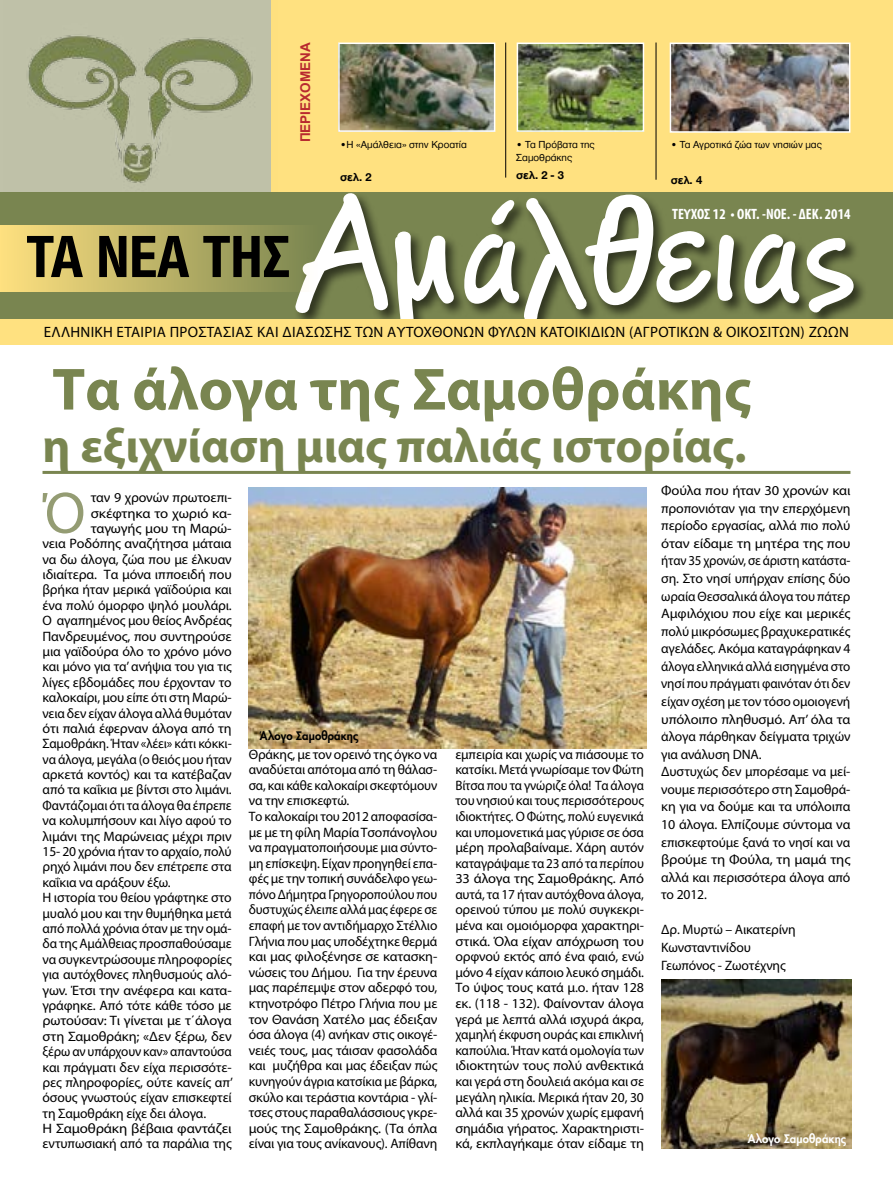
<style>
.page{position:relative;width:893px;height:1191px;background:#fff}
.page>*{position:absolute;margin:0;border:0;box-sizing:border-box;transform-origin:0 0}
.t1{font:500 157.95px "PF Reminder";color:#fff}
.t2{font:700 61.65px "CF Helvetica Condensed";color:#000}
.t3{font:700 60px "Myriad Pro";color:#798550}
.t4{font:59.1px "Myriad Pro";color:#949c73}
.t5{font:700 48px "Myriad Pro";color:#798550}
.t6{font:15px "Myriad Pro";letter-spacing:.02em;color:#000}
.t7{font:700 condensed 15px "Myriad Pro";color:#fff}
.t8{font:13.65px/15.6px "Myriad Pro";letter-spacing:-.01em;color:#000}
.t9{font:13.65px/17.5px "Myriad Pro";letter-spacing:-.01em;color:#000;scale:1.07 1}
.t10{font:13.65px "Myriad Pro";letter-spacing:-.01em;color:#000;scale:1.05 1}
.t11{font:13.65px "Myriad Pro";letter-spacing:-.01em;color:#000;scale:1.06 1}
.t12{font:13.65px "Myriad Pro";letter-spacing:-.01em;color:#000;scale:1.09 1}
.t13{font:13.65px "Myriad Pro";letter-spacing:-.01em;color:#000;scale:1.08 1}
.t14{font:700 13.5px "Arial";color:#b8292f}
.t15{font:600 12.75px "Kp Linea";letter-spacing:.005em;color:#000}
.t16{font:600 12.75px "Kp Linea";letter-spacing:.005em;color:#fff}
.t17{font:700 12px "CF Helvetica";color:#000}
.t18{font:10.5px/12.6px "CF Helvetica";color:#000}
</style>
<div class="page">
<div style="left:0;top:191px;width:893px;height:128px;background:#798550"></div>
<div style="left:294px;top:191px;width:575px;height:128px;background:#000;opacity:.6"></div>
<div style="left:0;top:225px;width:317px;height:67px;background:linear-gradient(to right,#ffe180,#78844f)"></div>
<div style="left:271px;top:0;width:622px;height:191px;background:#ffe180"></div>
<img style="left:4px;top:0;width:273px;height:192px">
<img style="left:341px;top:46px;width:151px;height:83px">
<div style="left:338px;top:43px;width:157px;height:89px;border:2px solid #fff"></div>
<img style="left:520px;top:46px;width:121px;height:83px">
<div style="left:517px;top:43px;width:127px;height:89px;border:2px solid #fff"></div>
<img style="left:673px;top:46px;width:174px;height:84px">
<div style="left:670px;top:43px;width:180px;height:90px;border:2px solid #fff"></div>
<hr style="left:505px;top:43px;width:1px;height:135px;background:#000">
<hr style="left:656px;top:43px;width:1px;height:137px;background:#000">
<div style="left:0;top:319px;width:893px;height:25px;background:#ffe180"></div>
<hr style="left:43px;top:471px;width:807px;height:3px;background:#798550">
<img style="left:249px;top:488px;width:398px;height:260px">
<img style="left:662px;top:979px;width:189px;height:169px">
<p class="t14" style="left:297px;top:142px;width:101px;rotate:-90deg">ΠΕΡΙΕΧΟΜΕΝΑ</p>
<p class="t18" style="left:340px;top:138px;width:128px">•Η «Αμάλθεια» στην Κροατία</p>
<p class="t17" style="left:340px;top:171px;width:33px">σελ. 2</p>
<p class="t18" style="left:516px;top:138px;width:80px">• Τα Πρόβατα της<br>Σαμοθράκης</p>
<p class="t17" style="left:516px;top:168px;width:49px">σελ. 2 - 3</p>
<p class="t18" style="left:671px;top:138px;width:153px">• Τα Αγροτικά ζώα των νησιών μας</p>
<p class="t17" style="left:671px;top:174px;width:33px">σελ. 4</p>
<h1 class="t1" style="left:300px;top:166px;width:559px">Αμάλθειας</h1>
<p class="t7" style="left:672px;top:205px;width:180px">ΤΕΥΧΟΣ 12 • ΟΚΤ. -ΝΟΕ. - ΔΕΚ. 2014</p>
<h2 class="t2" style="left:26px;top:224px;width:265px">ΤΑ ΝΕΑ ΤΗΣ</h2>
<p class="t6" style="left:44px;top:322px;width:807px">ΕΛΛΗΝΙΚΗ ΕΤΑΙΡΙΑ ΠΡΟΣΤΑΣΙΑΣ ΚΑΙ ΔΙΑΣΩΣΗΣ ΤΩΝ ΑΥΤΟΧΘΟΝΩΝ ΦΥΛΩΝ ΚΑΤΟΙΚΙΔΙΩΝ (ΑΓΡΟΤΙΚΩΝ &amp; ΟΙΚΟΣΙΤΩΝ) ΖΩΩΝ</p>
<h3 class="t3" style="left:52px;top:350px;width:700px">Τα άλογα της Σαμοθράκης</h3>
<h3 class="t5" style="left:43px;top:415px;width:706px">η εξιχνίαση μιας παλιάς ιστορίας.</h3>
<h3 class="t4" style="left:43px;top:476px;width:44px">Ό</h3>
<p class="t8" style="left:91px;top:489px;width:142px">ταν 9 χρονών πρωτοεπι-</p>
<p class="t9" style="left:661px;top:481px;width:178px">Φούλα που ήταν 30 χρονών και προπονιόταν για την επερχόμενη περίοδο εργασίας, αλλά πιο πολύ όταν είδαμε τη μητέρα της που ήταν 35 χρονών, σε άριστη κατάστα&shy;ση. Στο νησί υπήρχαν επίσης δύο ωραία Θεσσαλικά άλογα του πάτερ<br>Αμφιλόχιου που είχε και μερικές πολύ μικρόσωμες βραχυκερατικές αγελάδες. Ακόμα καταγράφηκαν 4 άλογα ελληνικά αλλά εισηγμένα στο νησί που πράγματι φαινόταν ότι δεν είχαν σχέση με τον τόσο ομοιογενή υπόλοιπο πληθυσμό. Απ’ όλα τα άλογα πάρθηκαν δείγματα τριχών για ανάλυση DNA.<br>Δυστυχώς δεν μπορέσαμε να μεί&shy;νουμε περισσότερο στη Σαμοθρά&shy;κη για να δούμε και τα υπόλοιπα<br>10 άλογα. Ελπίζουμε σύντομα να επισκεφτούμε ξανά το νησί και να βρούμε τη Φούλα, τη μαμά της αλλά και περισσότερα άλογα από το 2012.</p>
<p class="t8" style="left:661px;top:921px;width:136px;line-height:17.5px">Δρ. Μυρτώ – Αικατερίνη<br>Κωνσταντινίδου<br>Γεωπόνος - Ζωοτέχνης</p>
<p class="t13" style="left:91px;top:504px;width:132px">σκέφτηκα το χωριό κα-</p>
<p class="t11" style="left:91px;top:520px;width:134px">ταγωγής μου τη Μαρώ-</p>
<p class="t8" style="left:43px;top:535px;width:191px">νεια Ροδόπης αναζήτησα μάταια</p>
<p class="t8" style="left:43px;top:551px;width:191px">να δω άλογα, ζώα που με έλκυαν</p>
<p class="t8" style="left:43px;top:566px;width:191px">ιδιαίτερα. Τα μόνα ιπποειδή που</p>
<p class="t8" style="left:43px;top:582px;width:191px">βρήκα ήταν μερικά γαϊδούρια και</p>
<p class="t8" style="left:43px;top:597px;width:191px">ένα πολύ όμορφο ψηλό μουλάρι.</p>
<p class="t8" style="left:43px;top:612px;width:191px">Ο αγαπημένος μου θείος Ανδρέας</p>
<p class="t8" style="left:43px;top:628px;width:191px">Πανδρευμένος, που συντηρούσε</p>
<p class="t8" style="left:43px;top:643px;width:191px">μια γαϊδούρα όλο το χρόνο μόνο</p>
<p class="t8" style="left:43px;top:659px;width:191px">και μόνο για τα’ ανήψια του για τις</p>
<p class="t8" style="left:43px;top:674px;width:191px">λίγες εβδομάδες που έρχονταν το</p>
<p class="t8" style="left:43px;top:689px;width:191px">καλοκαίρι, μου είπε ότι στη Μαρώ-</p>
<p class="t8" style="left:43px;top:705px;width:191px">νεια δεν είχαν άλογα αλλά θυμόταν</p>
<p class="t8" style="left:43px;top:720px;width:191px">ότι παλιά έφερναν άλογα από τη</p>
<p class="t8" style="left:43px;top:735px;width:191px">Σαμοθράκη. Ήταν «λέει» κάτι κόκκι-</p>
<p class="t8" style="left:43px;top:751px;width:191px">να άλογα, μεγάλα (ο θειός μου ήταν</p>
<p class="t8" style="left:43px;top:766px;width:191px">αρκετά κοντός) και τα κατέβαζαν</p>
<p class="t8" style="left:43px;top:782px;width:191px">από τα καΐκια με βίντσι στο λιμάνι.</p>
<p class="t8" style="left:43px;top:797px;width:191px">Φαντάζομαι ότι τα άλογα θα έπρεπε</p>
<p class="t8" style="left:43px;top:812px;width:191px">να κολυμπήσουν και λίγο αφού το</p>
<p class="t8" style="left:43px;top:828px;width:191px">λιμάνι της Μαρώνειας μέχρι πριν</p>
<p class="t8" style="left:43px;top:843px;width:191px">15- 20 χρόνια ήταν το αρχαίο, πολύ</p>
<p class="t8" style="left:43px;top:859px;width:191px">ρηχό λιμάνι που δεν επέτρεπε στα</p>
<p class="t8" style="left:43px;top:874px;width:130px">καΐκια να αράξουν έξω.</p>
<p class="t8" style="left:43px;top:889px;width:191px">Η ιστορία του θείου γράφτηκε στο</p>
<p class="t8" style="left:43px;top:905px;width:191px">μυαλό μου και την θυμήθηκα μετά</p>
<p class="t8" style="left:43px;top:920px;width:191px">από πολλά χρόνια όταν με την ομά-</p>
<p class="t8" style="left:43px;top:935px;width:191px">δα της Αμάλθειας προσπαθούσαμε</p>
<p class="t8" style="left:43px;top:951px;width:191px">να συγκεντρώσουμε πληροφορίες</p>
<p class="t8" style="left:43px;top:966px;width:191px">για αυτόχθονες πληθυσμούς αλό-</p>
<p class="t10" style="left:43px;top:981px;width:182px">γων. Έτσι την ανέφερα και κατα-</p>
<p class="t8" style="left:43px;top:997px;width:191px">γράφηκε. Από τότε κάθε τόσο με</p>
<p class="t11" style="left:43px;top:1012px;width:180px">ρωτούσαν: Τι γίνεται με τ΄άλογα</p>
<p class="t10" style="left:43px;top:1027px;width:182px">στη Σαμοθράκη; «Δεν ξέρω, δεν</p>
<p class="t8" style="left:43px;top:1043px;width:191px">ξέρω αν υπάρχουν καν» απαντούσα</p>
<p class="t8" style="left:43px;top:1059px;width:191px">και πράγματι δεν είχα περισσότε-</p>
<p class="t8" style="left:43px;top:1074px;width:192px">ρες πληροφορίες, ούτε κανείς απ’</p>
<p class="t8" style="left:43px;top:1089px;width:191px">όσους γνωστούς είχαν επισκεφτεί</p>
<p class="t8" style="left:43px;top:1105px;width:165px">τη Σαμοθράκη είχε δει άλογα.</p>
<p class="t12" style="left:43px;top:1120px;width:175px">Η Σαμοθράκη βέβαια φαντάζει</p>
<p class="t8" style="left:43px;top:1135px;width:191px">εντυπωσιακή από τα παράλια της</p>
<p class="t15" style="left:260px;top:727px;width:100px">Άλογο Σαμοθράκης</p>
<p class="t8" style="left:249px;top:746px;width:190px">Θράκης, με τον ορεινό της όγκο να αναδύεται απότομα από τη θάλασ&shy;σα, και κάθε καλοκαίρι σκεφτόμουν να την επισκεφτώ.<br>Το καλοκαίρι του 2012 αποφασίσα&shy;με με τη φίλη Μαρία Τσοπάνογλου να πραγματοποιήσουμε μια σύντο&shy;μη επίσκεψη. Είχαν προηγηθεί επα&shy;φές με την τοπική συνάδελφο γεω&shy;πόνο Δήμητρα Γρηγοροπούλου που δυστυχώς έλειπε αλλά μας έφερε σε επαφή με τον αντιδήμαρχο Στέλλιο<br>Γλήνια που μας υποδέχτηκε θερμά και μας φιλοξένησε σε κατασκη&shy;νώσεις του Δήμου. Για την έρευνα μας παρέπεμψε στον αδερφό του, κτηνοτρόφο Πέτρο Γλήνια που με τον Θανάση Χατέλο μας έδειξαν όσα άλογα (4) ανήκαν στις οικογέ&shy;νειές τους, μας τάισαν φασολάδα και μυζήθρα και μας έδειξαν πώς κυνηγούν άγρια κατσίκια με βάρκα, σκύλο και τεράστια κοντάρια - γλί&shy;τσες στους παραθαλάσσιους γκρε&shy;μούς της Σαμοθράκης. (Τα όπλα είναι για τους ανίκανους). Απίθανη</p>
<p class="t8" style="left:455px;top:746px;width:190px;text-align:justify">εμπειρία και χωρίς να πιάσουμε το κατσίκι. Μετά γνωρίσαμε τον Φώτη Βίτσα που τα γνώριζε όλα! Τα άλογα του νησιού και τους περισσότερους ιδιοκτήτες. Ο Φώτης, πολύ ευγενικά και υπομονετικά μας γύρισε σε όσα μέρη προλαβαίναμε. Χάρη αυτόν καταγράψαμε τα 23 από τα περίπου 33 άλογα της Σαμοθράκης. Από αυτά, τα 17 ήταν αυτόχθονα άλογα, ορεινού τύπου με πολύ συγκεκρι&shy;μένα και ομοιόμορφα χαρακτηρι&shy;στικά. Όλα είχαν απόχρωση του ορφνού εκτός από ένα φαιό, ενώ μόνο 4 είχαν κάποιο λευκό σημάδι.<br>Το ύψος τους κατά μ.ο. ήταν 128 εκ. (118 - 132). Φαίνονταν άλογα γερά με λεπτά αλλά ισχυρά άκρα, χαμηλή έκφυση ουράς και επικλινή καπούλια. Ήταν κατά ομολογία των ιδιοκτητών τους πολύ ανθεκτικά και γερά στη δουλειά ακόμα και σε μεγάλη ηλικία. Μερικά ήταν 20, 30 αλλά και 35 χρονών χωρίς εμφανή σημάδια γήρατος. Χαρακτηριστι&shy;κά, εκπλαγήκαμε όταν είδαμε τη</p>
<p class="t16" style="left:748px;top:1130px;width:100px">Άλογο Σαμοθράκης</p>
</div>
